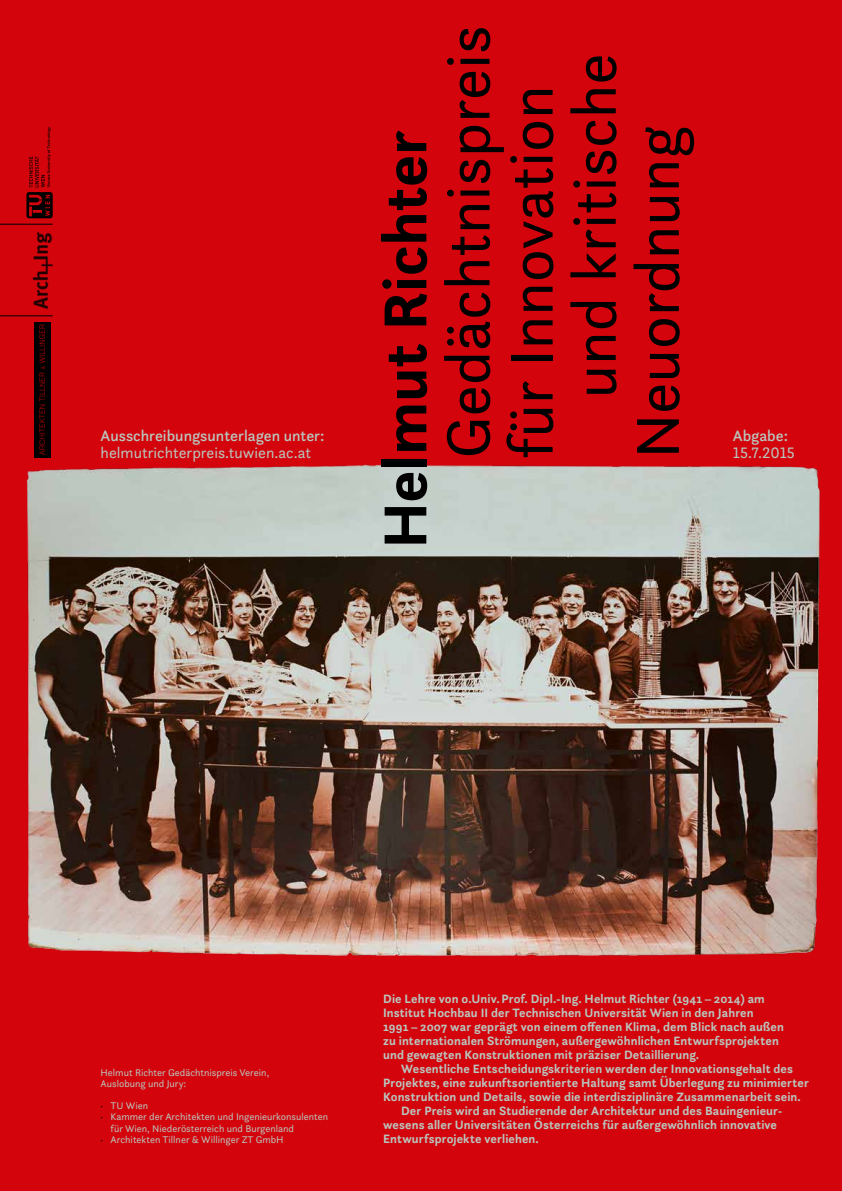
<style>
.page{position:relative;width:842px;height:1191px;background:#d3040c}
.page>*{position:absolute;margin:0;border:0;box-sizing:border-box;transform-origin:0 0}
.t1{font:63.1px "Questa Sans";color:#000}
.t2{font:700 63.1px "Questa Sans";color:#000}
.t3{font:15.8px "Questa Sans";color:#bac5bd}
.t4{font:500 15.8px "Questa Sans";color:#bac5bd}
.t5{font:700 12.6px/14px "Questa Sans";letter-spacing:.005em;color:#bac5bd}
.t6{font:10.1px/11.2px "Questa Sans";color:#bac5bd}
.s1{color:#000}
</style>
<div class="page">
<img style="left:27px;top:464px;width:793px;height:493px">
<svg style="left:26px;top:127px;width:27px;height:91px"></svg>
<hr style="left:0;top:224px;width:53px;height:1px;background:#000">
<hr style="left:0;top:315px;width:53px;height:1px;background:#000">
<img style="left:34px;top:322px;width:17px;height:136px">
<img style="left:32px;top:232px;width:21px;height:78px">
<p class="t4" style="left:101px;top:425px;width:225px">Ausschreibungsunterlagen unter:</p>
<p class="t3" style="left:101px;top:442px;width:212px">helmutrichterpreis.tuwien.ac.at</p>
<h1 class="t2" style="left:365px;top:548px;width:419px;rotate:-90deg">Helmut Richter</h1>
<h1 class="t1" style="left:428px;top:459px;width:435px;rotate:-90deg">Gedächtnispreis</h1>
<h1 class="t1" style="left:491px;top:459px;width:375px;rotate:-90deg">für Innovation</h1>
<h1 class="t1" style="left:555px;top:398px;width:346px;rotate:-90deg">und kritische</h1>
<h1 class="t1" style="left:618px;top:459px;width:334px;rotate:-90deg">Neuordnung</h1>
<p class="t4" style="left:733px;top:425px;width:57px">Abgabe:</p>
<p class="t3" style="left:733px;top:442px;width:64px">15.7.2015</p>
<p class="t6" style="left:101px;top:1066px;width:170px">Helmut Richter Gedächtnispreis Verein,<br>Auslobung und Jury:</p>
<p class="t6" style="left:101px;top:1100px;width:49px"><span class="s1">·</span> TU Wien</p>
<p class="t6" style="left:101px;top:1111px;width:229px"><span class="s1">·</span> Kammer der Architekten und Ingenieurkonsulenten</p>
<p class="t6" style="left:111px;top:1122px;width:185px">für Wien, Niederösterreich und Burgenland</p>
<p class="t6" style="left:101px;top:1133px;width:184px"><span class="s1">·</span> Architekten Tillner &amp; Willinger ZT GmbH</p>
<p class="t5" style="left:383px;top:991px;width:402px">Die Lehre von o.Univ.Prof. Dipl.-Ing. Helmut Richter (1941–2014) am Institut Hochbau II der Technischen Universität Wien in den Jahren 1991–2007 war geprägt von einem offenen Klima, dem Blick nach außen zu internationalen Strömungen, außergewöhnlichen Entwurfsprojekten und gewagten Konstruktionen mit präziser Detaillierung.</p>
<p class="t5" style="left:401px;top:1061px;width:393px">Wesentliche Entscheidungskriterien werden der Innovationsgehalt des</p>
<p class="t5" style="left:383px;top:1075px;width:427px">Projektes, eine zukunftsorientierte Haltung samt Überlegung zu minimierter</p>
<p class="t5" style="left:383px;top:1089px;width:419px">Konstruktion und Details, sowie die interdisziplinäre Zusammenarbeit sein.</p>
<p class="t5" style="left:401px;top:1103px;width:383px">Der Preis wird an Studierende der Architektur und des Bauingenieur-</p>
<p class="t5" style="left:383px;top:1117px;width:395px">wesens aller Universitäten Österreichs für außergewöhnlich innovative</p>
<p class="t5" style="left:383px;top:1131px;width:157px">Entwurfsprojekte verliehen.</p>
</div>
